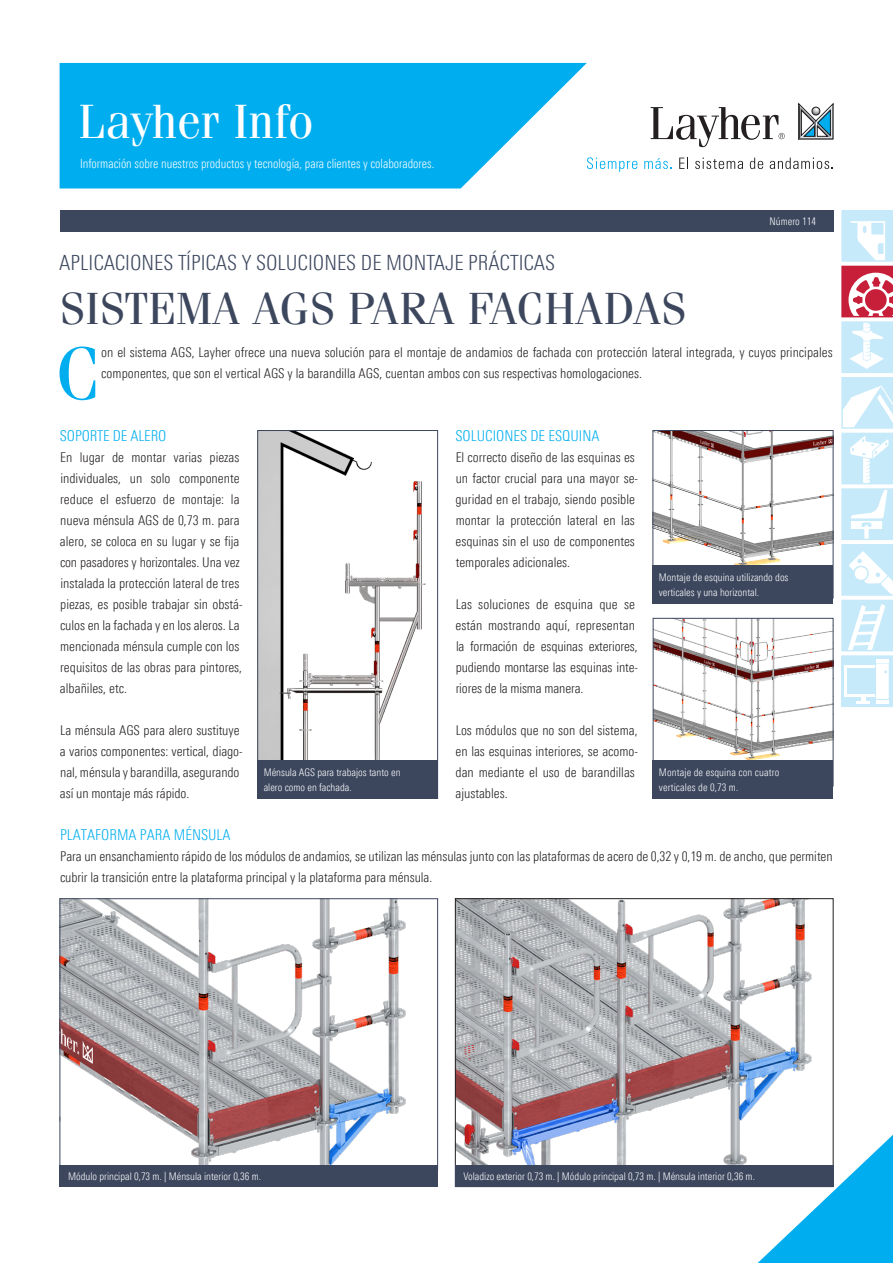
<style>
.page{position:relative;width:893px;height:1263px;background:#fff}
.page>*{position:absolute;margin:0;border:0;box-sizing:border-box;transform-origin:0 0}
.Fließtext_mit_Initia{font:74.25px "Fenice Pro ITC";color:#00aeef}
.t1{font:48px "Fenice Pro ITC";color:#fff}
.Head_01{font:45px "Fenice Pro ITC";letter-spacing:.01em;color:#3c475e}
.Head_01-2{font:300 21px "Linotype Univers 320 Cn";color:#3c475e}
.Fließtext_mit_Initia-2{font:300 15px "Linotype Univers 320 Cn";color:#00aeef}
.Fließtext_mit_Initia-3{font:300 13.5px/21px "Linotype Univers 320 Cn";color:#231f20}
.t2{font:300 12.75px "Linotype Univers 320 Cn";color:#fff;scale:.95 1}
.t3{font:300 10.5px/15px "Linotype Univers 320 Cn";color:#fff}
</style>
<div class="page">
<svg style="left:841px;top:210px;width:52px;height:497px"></svg>
<img style="left:259px;top:432px;width:167px;height:328px">
<div style="left:257px;top:430px;width:181px;height:369px;border:1px solid #3c475e"></div>
<img style="left:655px;top:620px;width:176px;height:140px">
<div style="left:653px;top:618px;width:180px;height:168px;border:1px solid #3c475e"></div>
<div style="left:257px;top:760px;width:181px;height:39px;background:#3c475e"></div>
<img style="left:654px;top:432px;width:177px;height:134px">
<div style="left:652px;top:430px;width:181px;height:168px;border:1px solid #3c475e"></div>
<div style="left:652px;top:566px;width:181px;height:38px;background:#3c475e"></div>
<div style="left:652px;top:760px;width:181px;height:39px;background:#3c475e"></div>
<img style="left:62px;top:900px;width:365px;height:266px">
<div style="left:60px;top:1166px;width:378px;height:21px;background:#3c475e"></div>
<img style="left:457px;top:900px;width:355px;height:266px">
<div style="left:455px;top:1166px;width:378px;height:21px;background:#3c475e"></div>
<div style="left:60px;top:210px;width:773px;height:21px;background:#3c475e"></div>
<svg style="left:60px;top:63px;width:527px;height:125px;background:#1eb7f0"></svg>
<svg style="left:799px;top:104px;width:34px;height:35px"></svg>
<svg style="left:651px;top:107px;width:134px;height:40px"></svg>
<svg style="left:587px;top:157px;width:50px;height:15px"></svg>
<svg style="left:644px;top:158px;width:28px;height:11px"></svg>
<svg style="left:679px;top:158px;width:9px;height:11px"></svg>
<svg style="left:695px;top:158px;width:48px;height:11px"></svg>
<svg style="left:750px;top:158px;width:13px;height:11px"></svg>
<svg style="left:770px;top:158px;width:63px;height:11px"></svg>
<svg style="left:758px;top:1135px;width:135px;height:128px"></svg>
<p class="t1" style="left:78px;top:92px;width:237px">Layher Info</p>
<p class="t2" style="left:80px;top:156px;width:374px">Información sobre nuestros productos y tecnología, para clientes y colaboradores.</p>
<p class="Head_01-2" style="left:59px;top:251px;width:497px">APLICACIONES TÍPICAS Y SOLUCIONES DE MONTAJE PRÁCTICAS</p>
<p class="Head_01" style="left:60px;top:281px;width:628px">SISTEMA AGS PARA FACHADAS</p>
<p class="t3" style="left:770px;top:213px;width:48px">Número 114</p>
<p class="Fließtext_mit_Initia" style="left:56px;top:328px;width:47px">C</p>
<p class="Fließtext_mit_Initia-3" style="left:101px;top:342px;width:733px">on el sistema AGS, Layher ofrece una nueva solución para el montaje de andamios de fachada con protección lateral integrada, y cuyos principales componentes, que son el vertical AGS y la barandilla AGS, cuentan ambos con sus respectivas homologaciones.</p>
<p class="Fließtext_mit_Initia-2" style="left:60px;top:427px;width:108px">SOPORTE DE ALERO</p>
<p class="Fließtext_mit_Initia-3" style="left:60px;top:447px;width:184px">En lugar de montar varias piezas individuales, un solo componente reduce el esfuerzo de montaje: la nueva ménsula AGS de 0,73 m. para alero, se coloca en su lugar y se fija con pasadores y horizontales. Una vez instalada la protección lateral de tres piezas, es posible trabajar sin obstá&shy;culos en la fachada y en los aleros. La mencionada ménsula cumple con los requisitos de las obras para pintores, albañiles, etc.</p>
<p class="Fließtext_mit_Initia-3" style="left:60px;top:720px;width:184px">La ménsula AGS para alero sustituye a varios componentes: vertical, diago&shy;nal, ménsula y barandilla, asegurando así un montaje más rápido.</p>
<p class="Fließtext_mit_Initia-2" style="left:455px;top:427px;width:146px">SOLUCIONES DE ESQUINA</p>
<p class="Fließtext_mit_Initia-3" style="left:455px;top:447px;width:184px">El correcto diseño de las esquinas es un factor crucial para una mayor se&shy;guridad en el trabajo, siendo posible montar la protección lateral en las esquinas sin el uso de componentes temporales adicionales.</p>
<p class="Fließtext_mit_Initia-3" style="left:455px;top:594px;width:184px">Las soluciones de esquina que se están mostrando aquí, representan la formación de esquinas exteriores, pudiendo montarse las esquinas inte&shy;riores de la misma manera.</p>
<p class="Fließtext_mit_Initia-3" style="left:455px;top:720px;width:184px">Los módulos que no son del sistema, en las esquinas interiores, se acomo&shy;dan mediante el uso de barandillas ajustables.</p>
<p class="t3" style="left:659px;top:570px;width:131px">Montaje de esquina utilizando dos verticales y una horizontal.</p>
<p class="t3" style="left:264px;top:764px;width:138px">Ménsula AGS para trabajos tanto en alero como en fachada.</p>
<p class="t3" style="left:659px;top:764px;width:122px">Montaje de esquina con cuatro verticales de 0,73 m.</p>
<p class="Fließtext_mit_Initia-2" style="left:60px;top:826px;width:172px">PLATAFORMA PARA MÉNSULA</p>
<p class="Fließtext_mit_Initia-3" style="left:60px;top:846px;width:774px">Para un ensanchamiento rápido de los módulos de andamios, se utilizan las ménsulas junto con las plataformas de acero de 0,32 y 0,19 m. de ancho, que permiten cubrir la transición entre la plataforma principal y la plataforma para ménsula.</p>
<p class="t3" style="left:68px;top:1169px;width:195px">Módulo principal 0,73 m. | Ménsula interior 0,36 m.</p>
<p class="t3" style="left:463px;top:1169px;width:293px">Voladizo exterior 0,73 m. | Módulo principal 0,73 m. | Ménsula interior 0,36 m.</p>
</div>
